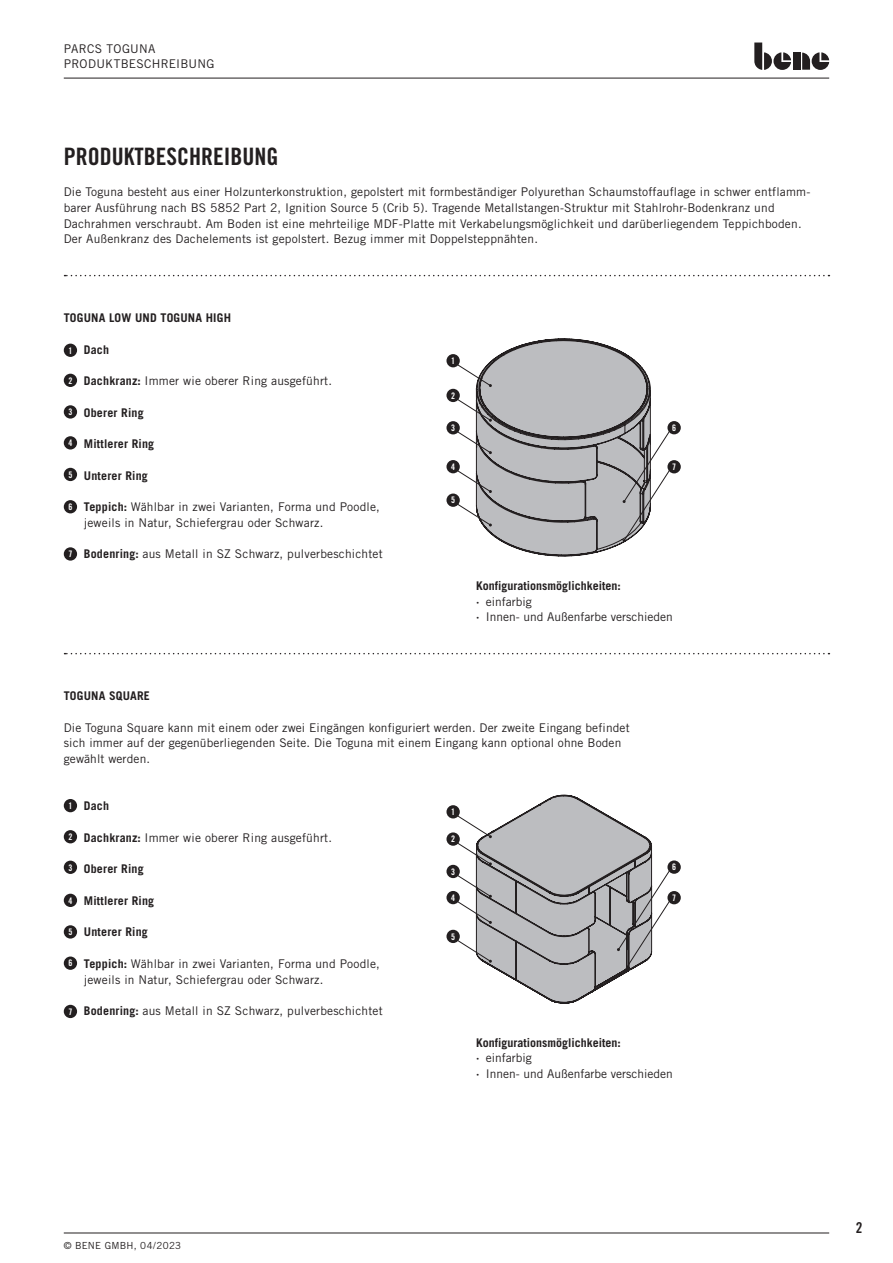
<style>
.page{position:relative;width:893px;height:1263px;background:#fff}
.page>*{position:absolute;margin:0;border:0;box-sizing:border-box;transform-origin:0 0}
.t1{font:24px "Trade Gothic LT Std Bd Cn 20";color:#231f20}
.t2{font:15px "Trade Gothic LT Std Bd Cn 20";color:#231f20}
.t3{font:12px/15.8px "Trade Gothic LT Std";letter-spacing:.015em;color:#231f20}
.t4{font:700 12px "Trade Gothic LT Std";letter-spacing:.015em;color:#231f20}
.t5{font:9.75px "Trade Gothic LT Std";letter-spacing:.03em;color:#231f20}
.t6{font:9px "Trade Gothic LT Std Bd Cn 20";color:#fff}
.s1{font-weight:700}
</style>
<div class="page">
<svg style="left:754px;top:43px;width:37px;height:27px"></svg>
<div style="left:793px;top:53px;width:7px;height:17px;background:#231f20"></div>
<svg style="left:802px;top:52px;width:27px;height:18px"></svg>
<div style="left:446px;top:805px;width:14px;height:13px;background:#231f20;border-radius:50%"></div>
<div style="left:446px;top:832px;width:14px;height:14px;background:#231f20;border-radius:50%"></div>
<div style="left:446px;top:865px;width:14px;height:13px;background:#231f20;border-radius:50%"></div>
<div style="left:446px;top:891px;width:14px;height:13px;background:#231f20;border-radius:50%"></div>
<div style="left:446px;top:930px;width:14px;height:13px;background:#231f20;border-radius:50%"></div>
<div style="left:667px;top:860px;width:14px;height:14px;background:#231f20;border-radius:50%"></div>
<div style="left:667px;top:891px;width:14px;height:13px;background:#231f20;border-radius:50%"></div>
<svg style="left:456px;top:795px;width:215px;height:208px"></svg>
<div style="left:446px;top:354px;width:14px;height:13px;background:#231f20;border-radius:50%"></div>
<div style="left:446px;top:389px;width:14px;height:13px;background:#231f20;border-radius:50%"></div>
<div style="left:446px;top:421px;width:14px;height:13px;background:#231f20;border-radius:50%"></div>
<div style="left:446px;top:460px;width:14px;height:13px;background:#231f20;border-radius:50%"></div>
<div style="left:446px;top:493px;width:14px;height:14px;background:#231f20;border-radius:50%"></div>
<div style="left:667px;top:421px;width:14px;height:13px;background:#231f20;border-radius:50%"></div>
<div style="left:667px;top:460px;width:14px;height:13px;background:#231f20;border-radius:50%"></div>
<svg style="left:456px;top:338px;width:215px;height:217px"></svg>
<hr style="left:64px;top:78px;width:765px;height:1px;background:#231f20">
<hr style="left:64px;top:1232px;width:765px;height:1px;background:#231f20">
<div style="left:64px;top:344px;width:13px;height:13px;background:#231f20;border-radius:50%"></div>
<div style="left:64px;top:799px;width:13px;height:13px;background:#231f20;border-radius:50%"></div>
<div style="left:64px;top:374px;width:13px;height:13px;background:#231f20;border-radius:50%"></div>
<div style="left:64px;top:830px;width:13px;height:13px;background:#231f20;border-radius:50%"></div>
<div style="left:64px;top:405px;width:13px;height:14px;background:#231f20;border-radius:50%"></div>
<div style="left:64px;top:861px;width:13px;height:13px;background:#231f20;border-radius:50%"></div>
<div style="left:64px;top:436px;width:13px;height:13px;background:#231f20;border-radius:50%"></div>
<div style="left:64px;top:894px;width:13px;height:13px;background:#231f20;border-radius:50%"></div>
<div style="left:64px;top:500px;width:13px;height:13px;background:#231f20;border-radius:50%"></div>
<div style="left:64px;top:956px;width:13px;height:14px;background:#231f20;border-radius:50%"></div>
<div style="left:64px;top:547px;width:13px;height:14px;background:#231f20;border-radius:50%"></div>
<div style="left:64px;top:1005px;width:13px;height:13px;background:#231f20;border-radius:50%"></div>
<div style="left:64px;top:468px;width:13px;height:13px;background:#231f20;border-radius:50%"></div>
<div style="left:64px;top:925px;width:13px;height:13px;background:#231f20;border-radius:50%"></div>
<svg style="left:65px;top:275px;width:764px;height:1px"></svg>
<svg style="left:65px;top:653px;width:764px;height:1px"></svg>
<p class="t3" style="left:64px;top:41px;width:152px;line-height:14.4px">PARCS TOGUNA<br>PRODUKTBESCHREIBUNG</p>
<h1 class="t1" style="left:64px;top:141px;width:216px">PRODUKTBESCHREIBUNG</h1>
<p class="t3" style="left:64px;top:184px;width:748px">Die Toguna besteht aus einer Holzunterkonstruktion, gepolstert mit formbeständiger Polyurethan Schaumstoffauflage in schwer entflamm&shy;barer Ausführung nach BS 5852 Part 2, Ignition Source 5 (Crib 5). Tragende Metallstangen-Struktur mit Stahlrohr-Bodenkranz und Dachrahmen verschraubt. Am Boden ist eine mehrteilige MDF-Platte mit Verkabelungsmöglichkeit und darüberliegendem Teppichboden.<br>Der Außenkranz des Dachelements ist gepolstert. Bezug immer mit Doppelsteppnähten.</p>
<p class="t4" style="left:64px;top:310px;width:169px">TOGUNA LOW UND TOGUNA HIGH</p>
<p class="t6" style="left:68px;top:345px;width:5px">1</p>
<p class="t6" style="left:68px;top:375px;width:5px">2</p>
<p class="t6" style="left:68px;top:406px;width:5px">3</p>
<p class="t6" style="left:68px;top:437px;width:5px">4</p>
<p class="t6" style="left:68px;top:469px;width:5px">5</p>
<p class="t6" style="left:68px;top:501px;width:5px">6</p>
<p class="t6" style="left:68px;top:548px;width:5px">7</p>
<p class="t4" style="left:84px;top:342px;width:27px">Dach</p>
<p class="t3" style="left:84px;top:373px;width:250px"><span class="s1">Dachkranz:</span> Immer wie oberer Ring ausgeführt.</p>
<p class="t4" style="left:84px;top:405px;width:61px">Oberer Ring</p>
<p class="t4" style="left:84px;top:436px;width:72px">Mittlerer Ring</p>
<p class="t4" style="left:84px;top:468px;width:65px">Unterer Ring</p>
<p class="t3" style="left:84px;top:499px;width:297px"><span class="s1">Teppich:</span> Wählbar in zwei Varianten, Forma und Poodle, jeweils in N atur, Schiefergrau oder Schwarz.</p>
<p class="t3" style="left:84px;top:546px;width:300px"><span class="s1">Bodenring:</span> aus Metall in SZ Schwarz, pulverbeschichtet</p>
<p class="t4" style="left:64px;top:688px;width:88px">TOGUNA SQUARE</p>
<p class="t6" style="left:451px;top:355px;width:5px">1</p>
<p class="t6" style="left:451px;top:390px;width:5px">2</p>
<p class="t6" style="left:451px;top:422px;width:5px">3</p>
<p class="t6" style="left:451px;top:461px;width:5px">4</p>
<p class="t6" style="left:451px;top:495px;width:5px">5</p>
<p class="t6" style="left:672px;top:422px;width:5px">6</p>
<p class="t6" style="left:672px;top:461px;width:5px">7</p>
<p class="t3" style="left:476px;top:577px;width:198px"><span class="s1">Konfigurationsmöglichkeiten:<br>·</span> einfarbig<br><span class="s1">·</span> Innen- und Außenfarbe verschieden</p>
<p class="t3" style="left:64px;top:719px;width:567px">Die Toguna Square kann mit einem oder zwei Eingängen konfiguriert werden. Der zweite Eingang befindet sich immer auf der gegenüberliegenden Seite. Die Toguna mit einem Eingang kann optional ohne Boden gewählt werden.</p>
<p class="t6" style="left:68px;top:800px;width:5px">1</p>
<p class="t6" style="left:68px;top:831px;width:5px">2</p>
<p class="t6" style="left:68px;top:862px;width:5px">3</p>
<p class="t6" style="left:68px;top:895px;width:5px">4</p>
<p class="t6" style="left:68px;top:926px;width:5px">5</p>
<p class="t6" style="left:68px;top:958px;width:5px">6</p>
<p class="t6" style="left:68px;top:1006px;width:5px">7</p>
<p class="t4" style="left:84px;top:799px;width:27px">Dach</p>
<p class="t3" style="left:84px;top:830px;width:250px"><span class="s1">Dachkranz:</span> Immer wie oberer Ring ausgeführt.</p>
<p class="t4" style="left:84px;top:862px;width:61px">Oberer Ring</p>
<p class="t4" style="left:84px;top:893px;width:72px">Mittlerer Ring</p>
<p class="t4" style="left:84px;top:925px;width:65px">Unterer Ring</p>
<p class="t3" style="left:84px;top:956px;width:297px"><span class="s1">Teppich:</span> Wählbar in zwei Varianten, Forma und Poodle, jeweils in N atur, Schiefergrau oder Schwarz.</p>
<p class="t3" style="left:84px;top:1003px;width:300px"><span class="s1">Bodenring:</span> aus Metall in SZ Schwarz, pulverbeschichtet</p>
<p class="t6" style="left:451px;top:806px;width:5px">1</p>
<p class="t6" style="left:451px;top:834px;width:5px">2</p>
<p class="t6" style="left:451px;top:866px;width:5px">3</p>
<p class="t6" style="left:451px;top:892px;width:5px">4</p>
<p class="t6" style="left:451px;top:931px;width:5px">5</p>
<p class="t6" style="left:672px;top:862px;width:5px">6</p>
<p class="t6" style="left:672px;top:892px;width:5px">7</p>
<p class="t3" style="left:476px;top:1034px;width:198px"><span class="s1">Konfigurationsmöglichkeiten:<br>·</span> einfarbig<br><span class="s1">·</span> Innen- und Außenfarbe verschieden</p>
<p class="t5" style="left:64px;top:1239px;width:119px">© Bene Gmb H, 04/2023</p>
<p class="t2" style="left:856px;top:1218px;width:8px">2</p>
</div>
